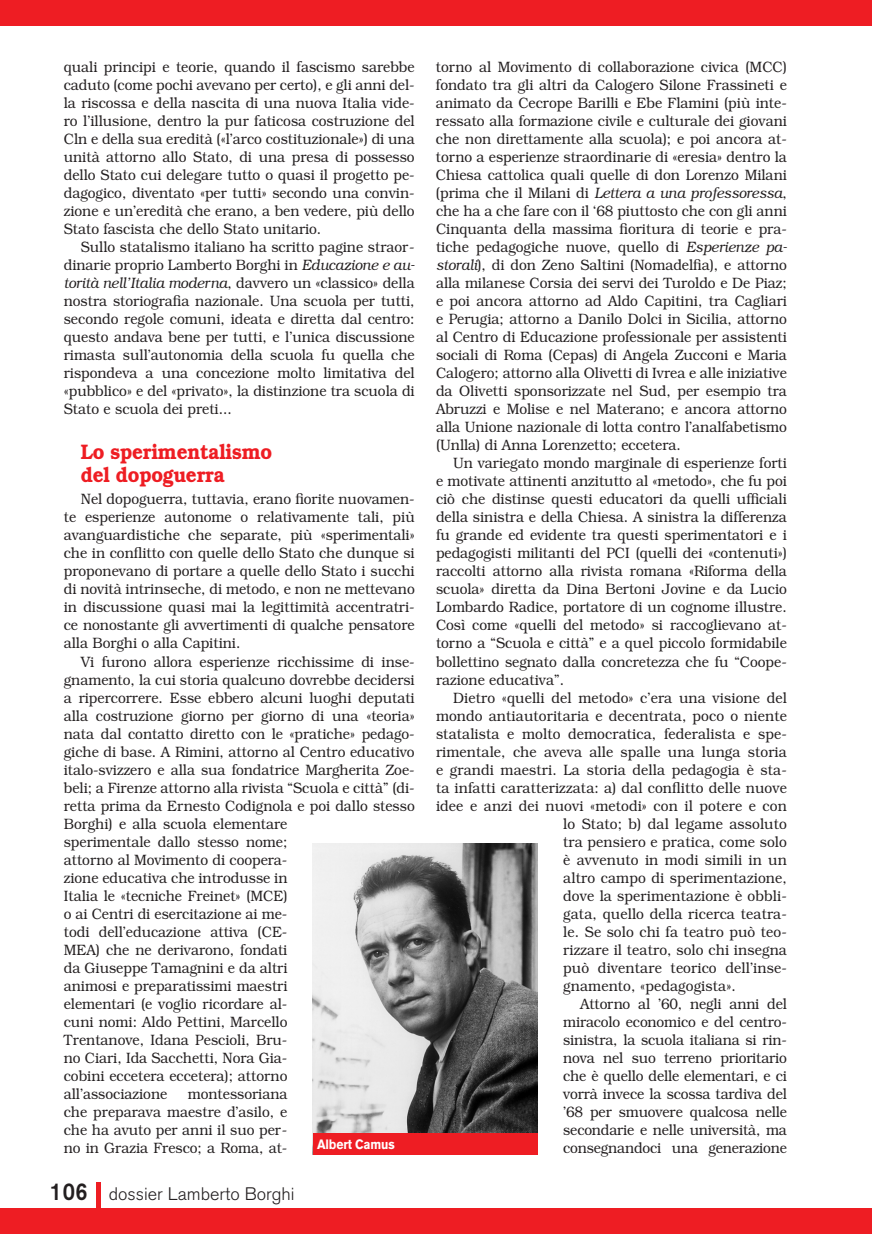
<style>
.page{position:relative;width:872px;height:1234px;background:#fff}
.page>*{position:absolute;margin:0;border:0;box-sizing:border-box;transform-origin:0 0}
.t1{font:600 21px/22.5px "Bookman";letter-spacing:-.01em;color:#ee1d23;scale:.9 1}
.t2{font:300 18px "Akzidenz Grotesk BE";color:#231f20}
.t3{font:300 15px/18px "Bookman";color:#231f20;text-align:justify;scale:.92 1}
.t4{font:700 13.5px "Akzidenz Grotesk BE";letter-spacing:-.01em;color:#fff;scale:.9 1}
.s1{font-style:italic}
.s2{font-weight:500;font-size:24.15px}
</style>
<div class="page">
<img style="left:313px;top:843px;width:225px;height:289px">
<div style="left:313px;top:1132px;width:225px;height:21px;background:#ee1d23"></div>
<hr style="left:96px;top:1182px;width:4px;height:51px;background:#ee1d23">
<div style="left:0;top:1208px;width:872px;height:25px;background:#ee1d23"></div>
<div style="left:0;top:0;width:872px;height:26px;background:#ee1d23"></div>
<p class="t3" style="left:64px;top:59px;width:383px">quali principi e teorie, quando il fascismo sarebbe caduto (come pochi avevano per certo), e gli anni del&shy;la riscossa e della nascita di una nuova Italia vide&shy;ro l’illusione, dentro la pur faticosa costruzione del Cln e della sua eredità («l’arco costituzionale») di una unità attorno allo Stato, di una presa di possesso dello Stato cui delegare tutto o quasi il progetto pe&shy;dagogico, diventato «per tutti» secondo una convin&shy;zione e un’eredità che erano, a ben vedere, più dello Stato fascista che dello Stato unitario.</p>
<p class="t3" style="left:64px;top:239px;width:383px;text-indent:17px">Sullo statalismo italiano ha scritto pagine straor&shy;dinarie proprio Lamberto Borghi in <span class="s1">Educazione e au&shy;torità nell’Italia moderna</span>, davvero un «classico» della nostra storiografia nazionale. Una scuola per tutti, secondo regole comuni, ideata e diretta dal centro: questo andava bene per tutti, e l’unica discussione rimasta sull’autonomia della scuola fu quella che rispondeva a una concezione molto limitativa del «pubblico» e del «privato», la distinzione tra scuola di Stato e scuola dei preti...</p>
<h1 class="t1" style="left:81px;top:442px;width:214px">Lo sperimentalismo del dopoguerra</h1>
<p class="t3" style="left:64px;top:491px;width:383px;text-indent:17px">Nel dopoguerra, tuttavia, erano fiorite nuovamen&shy;te esperienze autonome o relativamente tali, più avanguardistiche che separate, più «sperimentali» che in conflitto con quelle dello Stato che dunque si proponevano di portare a quelle dello Stato i succhi di novità intrinseche, di metodo, e non ne mettevano in discussione quasi mai la legittimità accentratri&shy;ce nonostante gli avvertimenti di qualche pensatore alla Borghi o alla Capitini.</p>
<p class="t3" style="left:64px;top:653px;width:383px;text-align:left;text-indent:17px">Vi furono allora esperienze ricchissime di inse&shy;gnamento, la cui storia qualcuno dovrebbe decidersi a ripercorrere. Esse ebbero alcuni luoghi deputati alla costruzione giorno per giorno di una «teoria» nata dal contatto diretto con le «pratiche» pedago&shy;giche di base. A Rimini, attorno al Centro educativo italo-svizzero e alla sua fondatrice Margherita Zoe&shy;beli; a Firenze attorno alla rivista “Scuola e città” (di&shy;retta prima da Ernesto Codignola e poi dallo stesso Borghi) e alla scuola elementare<br>sperimentale dallo stesso nome;<br>attorno al Movimento di coopera-<br>zione educativa che introdusse in<br>Italia le «tecniche Freinet» (MCE)<br>o ai Centri di esercitazione ai me-<br>todi dell’educazione attiva (CE-<br>MEA) che ne derivarono, fondati<br>da Giuseppe Tamagnini e da altri<br>animosi e preparatissimi maestri<br>elementari (e voglio ricordare al-<br>cuni nomi: Aldo Pettini, Marcello<br>Trentanove, Idana Pescioli, Bru-<br>no Ciari, Ida Sacchetti, Nora Gia-<br>cobini eccetera eccetera); attorno<br>all’associazione</p>
<p class="t3" style="left:436px;top:59px;width:383px">torno al Movimento di collaborazione civica (MCC) fondato tra gli altri da Calogero Silone Frassineti e animato da Cecrope Barilli e Ebe Flamini (più inte&shy;ressato alla formazione civile e culturale dei giovani che non direttamente alla scuola); e poi ancora at&shy;torno a esperienze straordinarie di «eresia» dentro la Chiesa cattolica quali quelle di don Lorenzo Milani (prima che il Milani di <span class="s1">Lettera a una professoressa</span>, che ha a che fare con il ‘68 piuttosto che con gli anni Cinquanta della massima fioritura di teorie e pra&shy;tiche pedagogiche nuove, quello di <span class="s1">Esperienze pa&shy;storali</span>), di don Zeno Saltini (Nomadelfia), e attorno alla milanese Corsia dei servi dei Turoldo e De Piaz; e poi ancora attorno ad Aldo Capitini, tra Cagliari e Perugia; attorno a Danilo Dolci in Sicilia, attorno al Centro di Educazione professionale per assistenti sociali di Roma (Cepas) di Angela Zucconi e Maria Calogero; attorno alla Olivetti di Ivrea e alle iniziative da Olivetti sponsorizzate nel Sud, per esempio tra Abruzzi e Molise e nel Materano; e ancora attorno alla Unione nazionale di lotta contro l’analfabetismo (Unlla) di Anna Lorenzetto; eccetera.</p>
<p class="t3" style="left:436px;top:455px;width:383px;text-indent:17px">Un variegato mondo marginale di esperienze forti e motivate attinenti anzitutto al «metodo», che fu poi ciò che distinse questi educatori da quelli ufficiali della sinistra e della Chiesa. A sinistra la differenza fu grande ed evidente tra questi sperimentatori e i pedagogisti militanti del PCI (quelli dei «contenuti») raccolti attorno alla rivista romana «Riforma della scuola» diretta da Dina Bertoni Jovine e da Lucio Lombardo Radice, portatore di un cognome illustre.<br>Così come «quelli del metodo» si raccoglievano at&shy;torno a “Scuola e città” e a quel piccolo formidabile bollettino segnato dalla concretezza che fu “Coope&shy;razione educativa”.</p>
<p class="t3" style="left:453px;top:689px;width:364px">Dietro «quelli del metodo» c’era una visione del</p>
<p class="t3" style="left:436px;top:707px;width:383px">mondo antiautoritaria e decentrata, poco o niente</p>
<p class="t3" style="left:436px;top:725px;width:383px">statalista e molto democratica, federalista e spe-</p>
<p class="t3" style="left:436px;top:743px;width:383px">rimentale, che aveva alle spalle una lunga storia</p>
<p class="t3" style="left:436px;top:761px;width:383px">e grandi maestri. La storia della pedagogia è sta-</p>
<p class="t3" style="left:436px;top:779px;width:383px">ta infatti caratterizzata: a) dal conflitto delle nuove</p>
<p class="t3" style="left:436px;top:797px;width:383px">idee e anzi dei nuovi «metodi» con il potere e con</p>
<p class="t3" style="left:563px;top:815px;width:245px">lo Stato; b) dal legame assoluto</p>
<p class="t3" style="left:563px;top:833px;width:245px">tra pensiero e pratica, come solo</p>
<p class="t3" style="left:563px;top:851px;width:245px">è avvenuto in modi simili in un</p>
<p class="t3" style="left:563px;top:869px;width:245px">altro campo di sperimentazione,</p>
<p class="t3" style="left:563px;top:887px;width:245px">dove la sperimentazione è obbli-</p>
<p class="t3" style="left:563px;top:905px;width:245px">gata, quello della ricerca teatra-</p>
<p class="t3" style="left:563px;top:923px;width:245px">le. Se solo chi fa teatro può teo-</p>
<p class="t3" style="left:563px;top:941px;width:245px">rizzare il teatro, solo chi insegna</p>
<p class="t3" style="left:563px;top:959px;width:245px">può diventare teorico dell’inse-</p>
<p class="t3" style="left:563px;top:977px;width:189px">gnamento, «pedagogista».</p>
<p class="t3" style="left:580px;top:995px;width:226px">Attorno al ’60, negli anni del</p>
<p class="t3" style="left:563px;top:1013px;width:245px">miracolo economico e del centro-</p>
<p class="t3" style="left:563px;top:1031px;width:245px">sinistra, la scuola italiana si rin-</p>
<p class="t3" style="left:563px;top:1049px;width:245px">nova nel suo terreno prioritario</p>
<p class="t3" style="left:563px;top:1067px;width:245px">che è quello delle elementari, e ci</p>
<p class="t3" style="left:563px;top:1085px;width:245px">vorrà invece la scossa tardiva del</p>
<p class="t3" style="left:563px;top:1103px;width:245px">’68 per smuovere qualcosa nelle</p>
<p class="t3" style="left:563px;top:1121px;width:245px">secondarie e nelle università, ma</p>
<p class="t3" style="left:64px;top:1085px;width:245px;text-indent:124px">montessoriana che preparava maestre d’asilo, e che ha avuto per anni il suo per&shy;no in Grazia Fresco; a Roma, at-</p>
<p class="t4" style="left:317px;top:1138px;width:87px">Albert Camus</p>
<p class="t3" style="left:563px;top:1139px;width:245px">consegnandoci una generazione</p>
<p class="t2" style="left:50px;top:1186px;width:246px"><span class="s2">106</span> dossier Lamberto Borghi</p>
</div>
